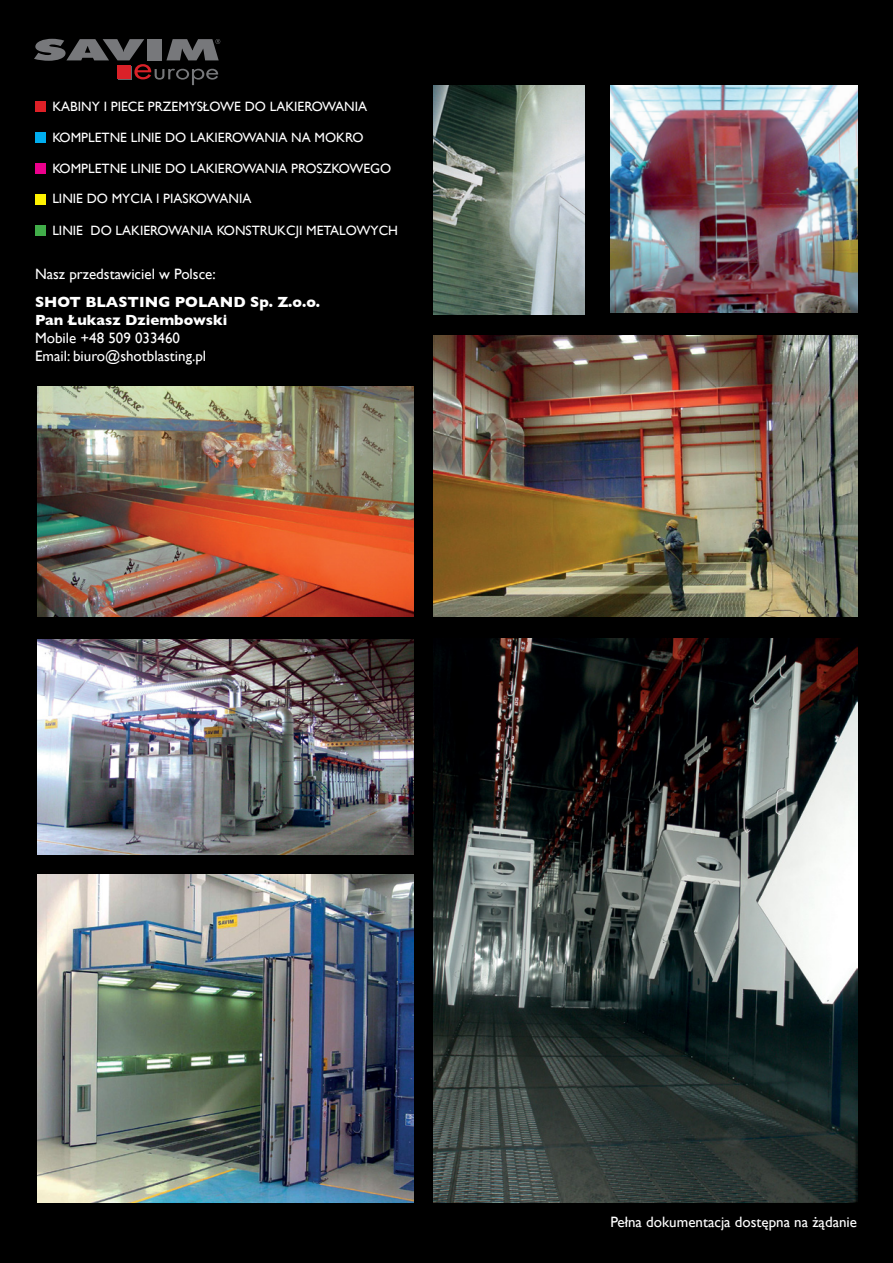
<style>
.page{position:relative;width:893px;height:1263px;background:#000}
.page>*{position:absolute;margin:0;border:0;box-sizing:border-box;transform-origin:0 0}
.t1{font:15px/18px "Gill Sans";color:#fff}
.t2{font:700 15px/18px "Gill Sans";color:#fff}
.t3{font:13.5px "Gill Sans";color:#fff}
.s1{font-family:"Futura";color:#000}
</style>
<div class="page">
<img style="left:434px;top:336px;width:423px;height:281px">
<img style="left:37px;top:875px;width:377px;height:327px">
<img style="left:37px;top:639px;width:377px;height:215px">
<img style="left:37px;top:386px;width:377px;height:231px">
<img style="left:434px;top:638px;width:423px;height:564px">
<img style="left:434px;top:86px;width:151px;height:228px">
<img style="left:610px;top:86px;width:247px;height:226px">
<svg style="left:34px;top:39px;width:186px;height:46px"></svg>
<div style="left:35px;top:101px;width:11px;height:11px;background:#de2027"></div>
<div style="left:35px;top:132px;width:11px;height:11px;background:#00aeef"></div>
<div style="left:35px;top:163px;width:11px;height:11px;background:#ec008c"></div>
<div style="left:35px;top:194px;width:11px;height:11px;background:#fff200"></div>
<div style="left:35px;top:225px;width:11px;height:11px;background:#41ad49"></div>
<p class="t3" style="left:52px;top:99px;width:316px">KABINY I PIECE PRZEMYSŁOWE DO LAKIEROWANIA</p>
<p class="t3" style="left:52px;top:130px;width:313px">KOMPLETNE LINIE DO LAKIEROWANIA NA MOKRO</p>
<p class="t3" style="left:52px;top:161px;width:375px">KOMPLETNE LINIE DO LAKIEROWANIA PROSZKOWEGO <span class="s1">RNO</span></p>
<p class="t3" style="left:52px;top:190px;width:201px">LINIE DO MYCIA I PIASKOWANIA</p>
<p class="t3" style="left:52px;top:223px;width:347px">LINIE DO LAKIEROWANIA KONSTRUKCJI METALOWYCH</p>
<p class="t1" style="left:35px;top:264px;width:182px">Nasz przedstawiciel w Polsce:</p>
<p class="t2" style="left:35px;top:293px;width:287px">SHOT BLASTING POLAND Sp. Z.o.o.<br>Pan Łukasz Dziembowski</p>
<p class="t1" style="left:35px;top:329px;width:173px">Mobile +48 509 033460<br>Email: biuro@shotblasting.pl</p>
<p class="t1" style="left:610px;top:1212px;width:248px">Pełna dokumentacja dostępna na żądanie</p>
</div>
